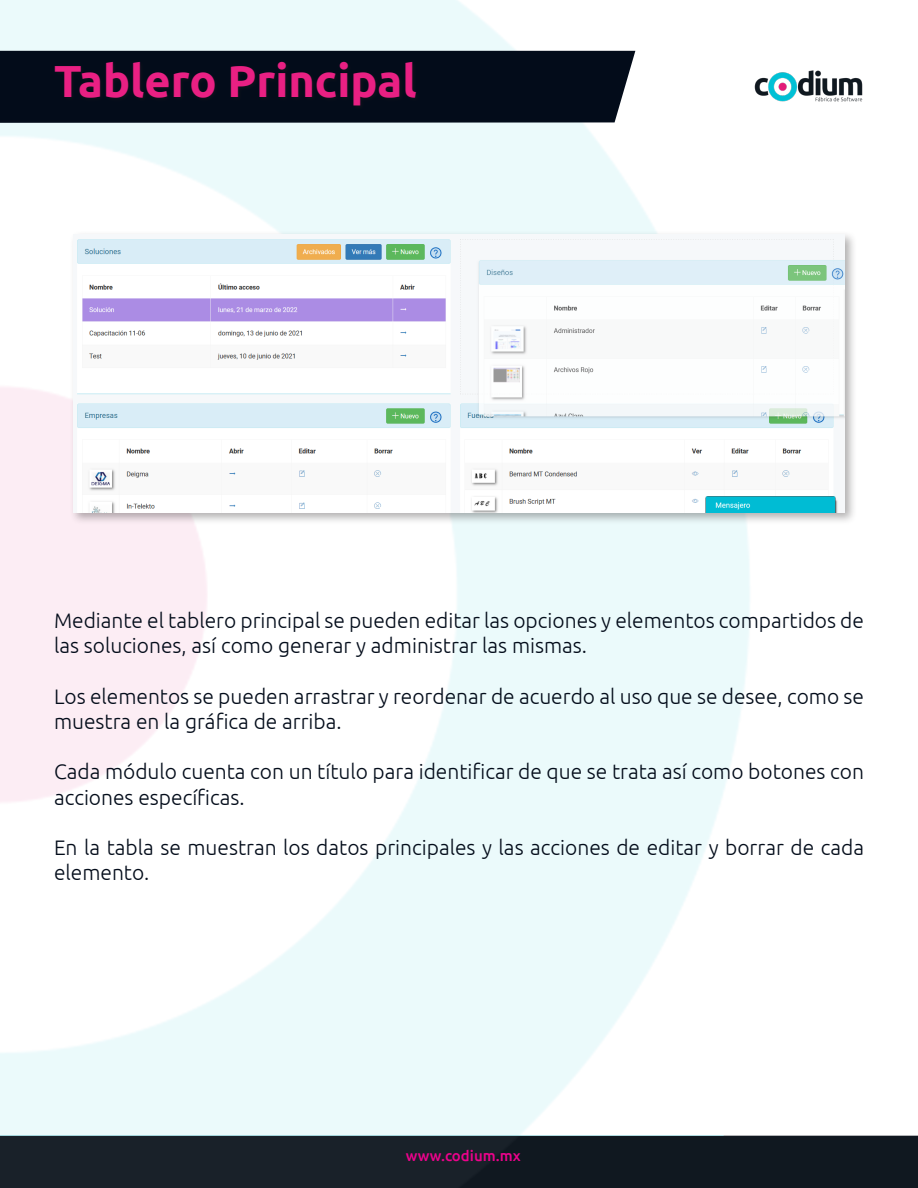
<style>
.page{position:relative;width:918px;height:1188px;background:#fff}
.page>*{position:absolute;margin:0;border:0;box-sizing:border-box;transform-origin:0 0}
.t1{font:700 45px "Ubuntu";color:#e92083}
.t2{font:300 21px/25.2px "Ubuntu";color:#030c1a}
.t3{font:500 15px "Ubuntu";color:#ed028c}
</style>
<div class="page">
<img style="left:0;top:0;width:918px;height:1188px">
<div style="left:0;top:51px;width:635px;height:72px;background:#030c1a"></div>
<img style="left:754px;top:69px;width:109px;height:33px">
<div style="left:53px;top:61px;width:368px;height:50px;background:#040c1a"></div>
<div style="left:70px;top:231px;width:787px;height:294px;background:#231f20;opacity:.35"></div>
<img style="left:73px;top:234px;width:772px;height:278px">
<p class="t1" style="left:54px;top:54px;width:364px">Tablero Principal</p>
<p class="t2" style="left:54px;top:608px;width:812px">Mediante el tablero principal se pueden editar las opciones y elementos compartidos de las soluciones, así como generar y administrar las mismas.</p>
<p class="t2" style="left:54px;top:683px;width:812px">Los elementos se pueden arrastrar y reordenar de acuerdo al uso que se desee, como se muestra en la gráfica de arriba.</p>
<p class="t2" style="left:54px;top:759px;width:812px">Cada módulo cuenta con un título para identificar de que se trata así como botones con acciones específicas.</p>
<p class="t2" style="left:54px;top:834px;width:812px">En la tabla se muestran los datos principales y las acciones de editar y borrar de cada elemento.</p>
<p class="t3" style="left:406px;top:1147px;width:116px">www.codium.mx</p>
</div>
